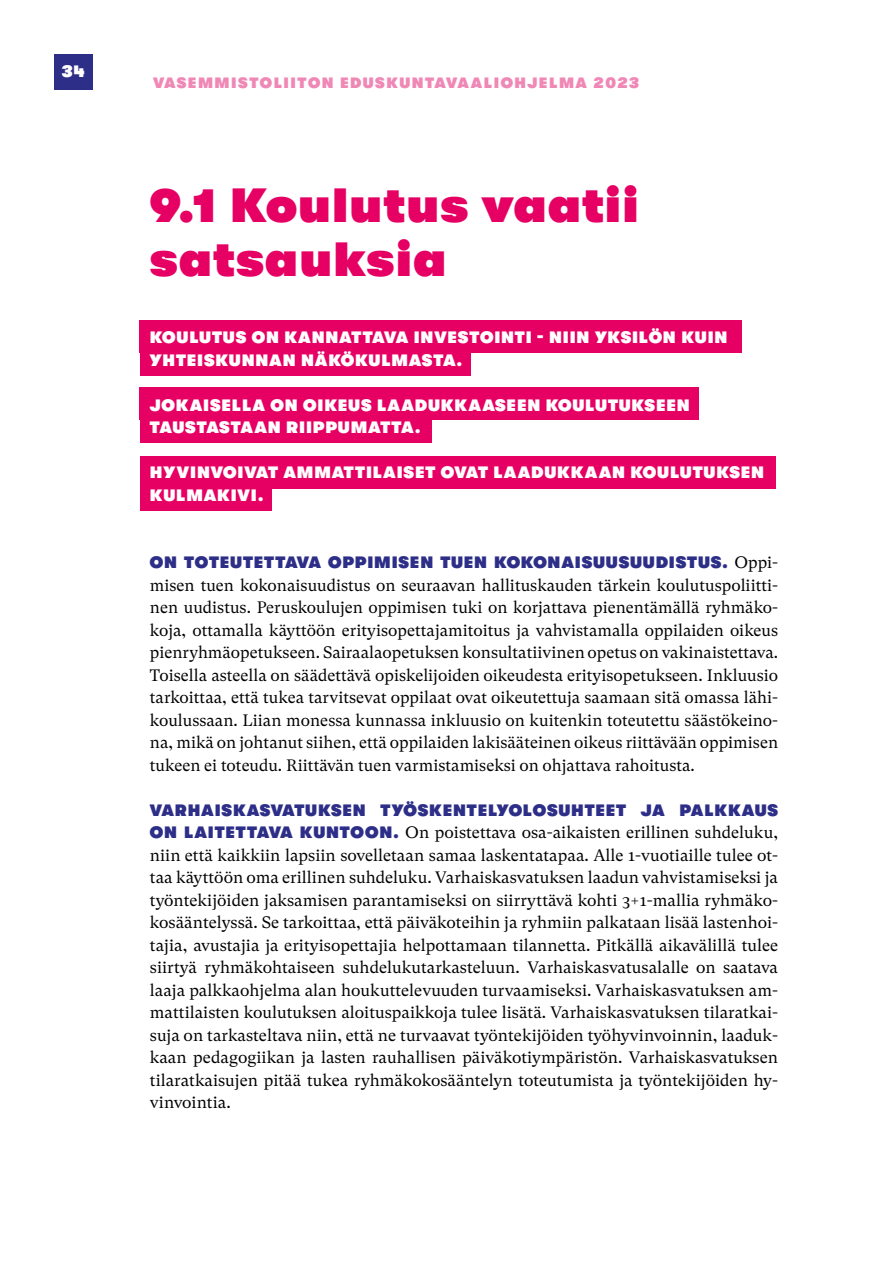
<style>
.page{position:relative;width:893px;height:1263px;background:#fff}
.page>*{position:absolute;margin:0;border:0;box-sizing:border-box;transform-origin:0 0}
.t1{font:800 48px/54px "GT Walsheim";letter-spacing:.025em;color:#e60064}
.t2{font:16.5px/22.5px "GT Super Text";color:#000;text-align:justify}
.t3{font:800 16.5px/22.5px "GT Walsheim";letter-spacing:.05em;color:#fff}
.t4{font:800 16.5px "GT Walsheim";letter-spacing:.05em;color:#2d2e87}
.t5{font:800 15px "GT Walsheim";letter-spacing:.1em;color:#f088b6}
.s1{font-family:"GT Super Text";font-weight:400;color:#000}
.s2{font-family:"GT Walsheim";font-weight:800;color:#2d2e87}
</style>
<div class="page">
<div style="left:54px;top:54px;width:39px;height:35px;background:#2d2e87"></div>
<div style="left:140px;top:321px;width:602px;height:32px;background:#e60064"></div>
<div style="left:140px;top:343px;width:331px;height:32px;background:#e60064"></div>
<div style="left:140px;top:387px;width:559px;height:33px;background:#e60064"></div>
<div style="left:140px;top:456px;width:636px;height:33px;background:#e60064"></div>
<div style="left:140px;top:478px;width:131px;height:33px;background:#e60064"></div>
<div style="left:140px;top:411px;width:291px;height:32px;background:#e60064"></div>
<p class="t3" style="left:62px;top:60px;width:25px">34</p>
<p class="t5" style="left:153px;top:75px;width:488px">VASEMMISTOLIITON EDUSKUNTAVAALIOHJELMA 2023</p>
<h1 class="t1" style="left:150px;top:178px;width:490px">9.1 Koulutus vaatii satsauksia</h1>
<p class="t3" style="left:150px;top:326px;width:579px">KOULUTUS ON KANNATTAVA INVESTOINTI - NIIN YKSILÖN KUIN<br>YHTEISKUNNAN NÄKÖKULMASTA.</p>
<p class="t3" style="left:150px;top:394px;width:541px">JOKAISELLA ON OIKEUS LAADUKKAASEEN KOULUTUKSEEN<br>TAUSTASTAAN RIIPPUMATTA.</p>
<p class="t3" style="left:150px;top:461px;width:616px">HYVINVOIVAT AMMATTILAISET OVAT LAADUKKAAN KOULUTUKSEN<br>KULMAKIVI.</p>
<p class="t4" style="left:150px;top:553px;width:630px">ON TOTEUTETTAVA OPPIMISEN TUEN KOKONAISUUSUUDISTUS. <span class="s1">Oppi-</span></p>
<p class="t2" style="left:150px;top:574px;width:630px">misen tuen kokonaisuudistus on seuraavan hallituskauden tärkein koulutuspoliitti&shy;nen uudistus. Peruskoulujen oppimisen tuki on korjattava pienentämällä ryhmäko&shy;koja, ottamalla käyttöön erityisopettajamitoitus ja vahvistamalla oppilaiden oikeus pienryhmäopetukseen. Sairaalaopetuksen konsultatiivinen opetus on vakinaistettava.<br>Toisella asteella on säädettävä opiskelijoiden oikeudesta erityisopetukseen. Inkluusio tarkoittaa, että tukea tarvitsevat oppilaat ovat oikeutettuja saamaan sitä omassa lähi&shy;koulussaan. Liian monessa kunnassa inkluusio on kuitenkin toteutettu säästökeino&shy;na, mikä on johtanut siihen, että oppilaiden lakisääteinen oikeus riittävään oppimisen tukeen ei toteudu. Riittävän tuen varmistamiseksi on ohjattava rahoitusta.</p>
<p class="t4" style="left:150px;top:801px;width:630px">VARHAISKASVATUKSEN TYÖSKENTELYOLOSUHTEET JA PALKKAUS</p>
<p class="t2" style="left:150px;top:821px;width:630px"><span class="s2">ON LAITETTAVA KUNTOON.</span> On poistettava osa-aikaisten erillinen suhdeluku, niin että kaikkiin lapsiin sovelletaan samaa laskentatapaa. Alle 1-vuotiaille tulee ot&shy;taa käyttöön oma erillinen suhdeluku. Varhaiskasvatuksen laadun vahvistamiseksi ja työntekijöiden jaksamisen parantamiseksi on siirryttävä kohti 3+1-mallia ryhmäko&shy;kosääntelyssä. Se tarkoittaa, että päiväkoteihin ja ryhmiin palkataan lisää lastenhoi&shy;tajia, avustajia ja erityisopettajia helpottamaan tilannetta. Pitkällä aikavälillä tulee siirtyä ryhmäkohtaiseen suhdelukutarkasteluun. Varhaiskasvatusalalle on saatava laaja palkkaohjelma alan houkuttelevuuden turvaamiseksi. Varhaiskasvatuksen am&shy;mattilaisten koulutuksen aloituspaikkoja tulee lisätä. Varhaiskasvatuksen tilaratkai&shy;suja on tarkasteltava niin, että ne turvaavat työntekijöiden työhyvinvoinnin, laaduk&shy;kaan pedagogiikan ja lasten rauhallisen päiväkotiympäristön. Varhaiskasvatuksen tilaratkaisujen pitää tukea ryhmäkokosääntelyn toteutumista ja työntekijöiden hy&shy;vinvointia.</p>
</div>
